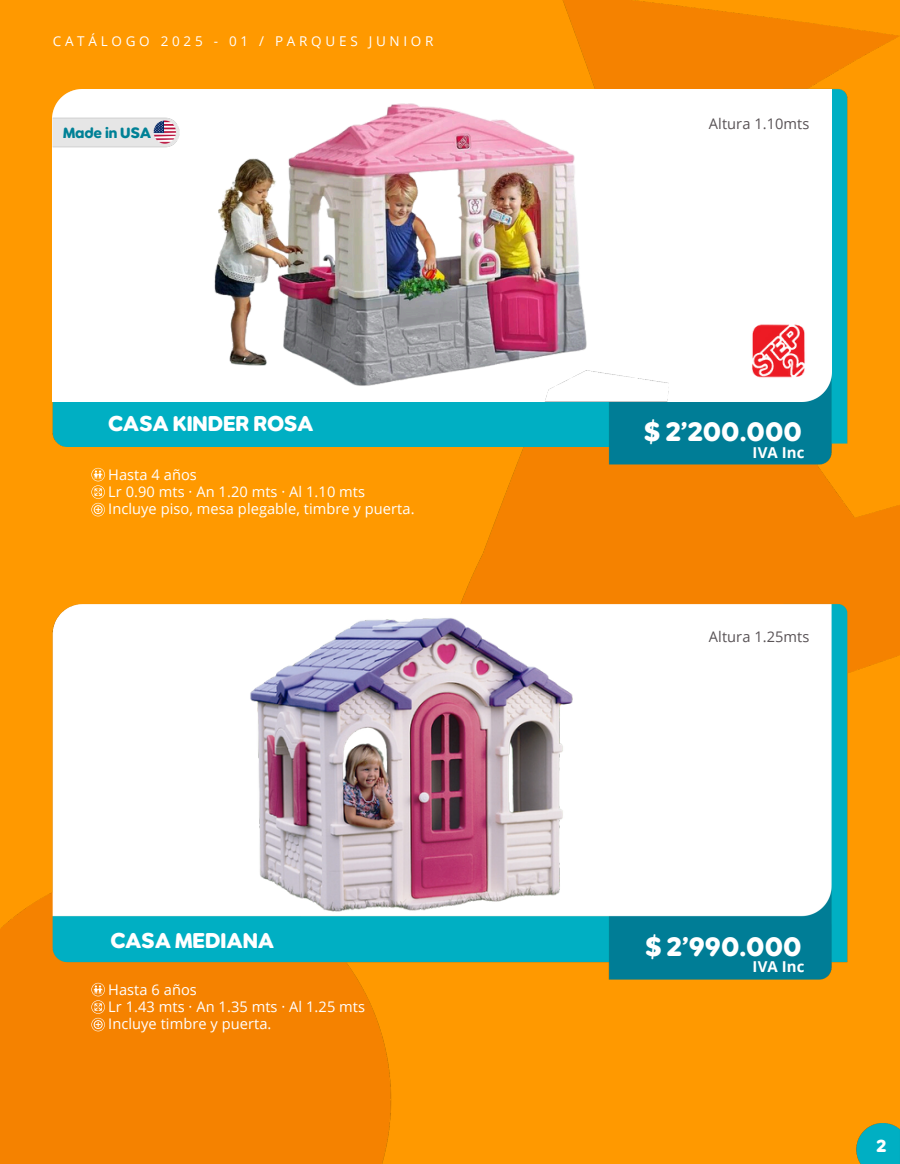
<style>
.page{position:relative;width:900px;height:1164px;background:#fff}
.page>*{position:absolute;margin:0;border:0;box-sizing:border-box;transform-origin:0 0}
.t1{font:700 26.4px "LT Saeada";color:#fff}
.t2{font:700 21.3px "LT Saeada";color:#fff}
.t3{font:700 17.25px "LT Saeada";color:#fff}
.t4{font:700 15px "Open Sans";letter-spacing:.005em;color:#fff}
.t5{font:700 15px "LT Saeada";color:#008196}
.t6{font:14.7px "Open Sans";letter-spacing:.005em;color:#fff}
.t7{font:14.7px "Open Sans";letter-spacing:.005em;color:#595356}
.t8{font:13.5px "Open Sans";letter-spacing:.275em;color:#fff}
</style>
<div class="page">
<img style="left:0;top:0;width:900px;height:1163px">
<img style="left:53px;top:89px;width:778px;height:312px">
<svg style="left:91px;top:468px;width:14px;height:48px"></svg>
<svg style="left:91px;top:982px;width:14px;height:49px"></svg>
<img style="left:633px;top:370px;width:36px;height:32px">
<img style="left:47px;top:113px;width:133px;height:39px">
<img style="left:715px;top:317px;width:128px;height:68px">
<img style="left:180px;top:19px;width:453px;height:453px">
<img style="left:212px;top:573px;width:407px;height:381px">
<p class="t8" style="left:53px;top:31px;width:382px">CATÁLOGO 2025 - 01 / PARQUES JUNIOR</p>
<p class="t5" style="left:63px;top:126px;width:90px">Made in USA</p>
<h4 class="t2" style="left:108px;top:414px;width:207px">CASA KINDER ROSA</h4>
<h4 class="t6" style="left:108px;top:464px;width:90px">Hasta 4 años</h4>
<p class="t6" style="left:108px;top:481px;width:258px">Lr 0.90 mts · An 1.20 mts · Al 1.10 mts</p>
<p class="t6" style="left:108px;top:498px;width:308px">Incluye piso, mesa plegable, timbre y puerta.</p>
<p class="t2" style="left:111px;top:930px;width:165px">CASA MEDIANA</p>
<p class="t6" style="left:108px;top:979px;width:90px">Hasta 6 años</p>
<p class="t6" style="left:108px;top:995px;width:258px">Lr 1.43 mts · An 1.35 mts · Al 1.25 mts</p>
<p class="t6" style="left:108px;top:1012px;width:165px">Incluye timbre y puerta.</p>
<h2 class="t7" style="left:709px;top:113px;width:102px">Altura 1.10mts</h2>
<h1 class="t1" style="left:644px;top:420px;width:159px">$ 2’200.000</h1>
<p class="t4" style="left:753px;top:442px;width:53px">IVA Inc</p>
<p class="t7" style="left:709px;top:626px;width:102px">Altura 1.25mts</p>
<h2 class="t1" style="left:645px;top:935px;width:158px">$ 2’990.000</h2>
<p class="t4" style="left:753px;top:956px;width:53px">IVA Inc</p>
<h3 class="t3" style="left:876px;top:1138px;width:11px">2</h3>
</div>
